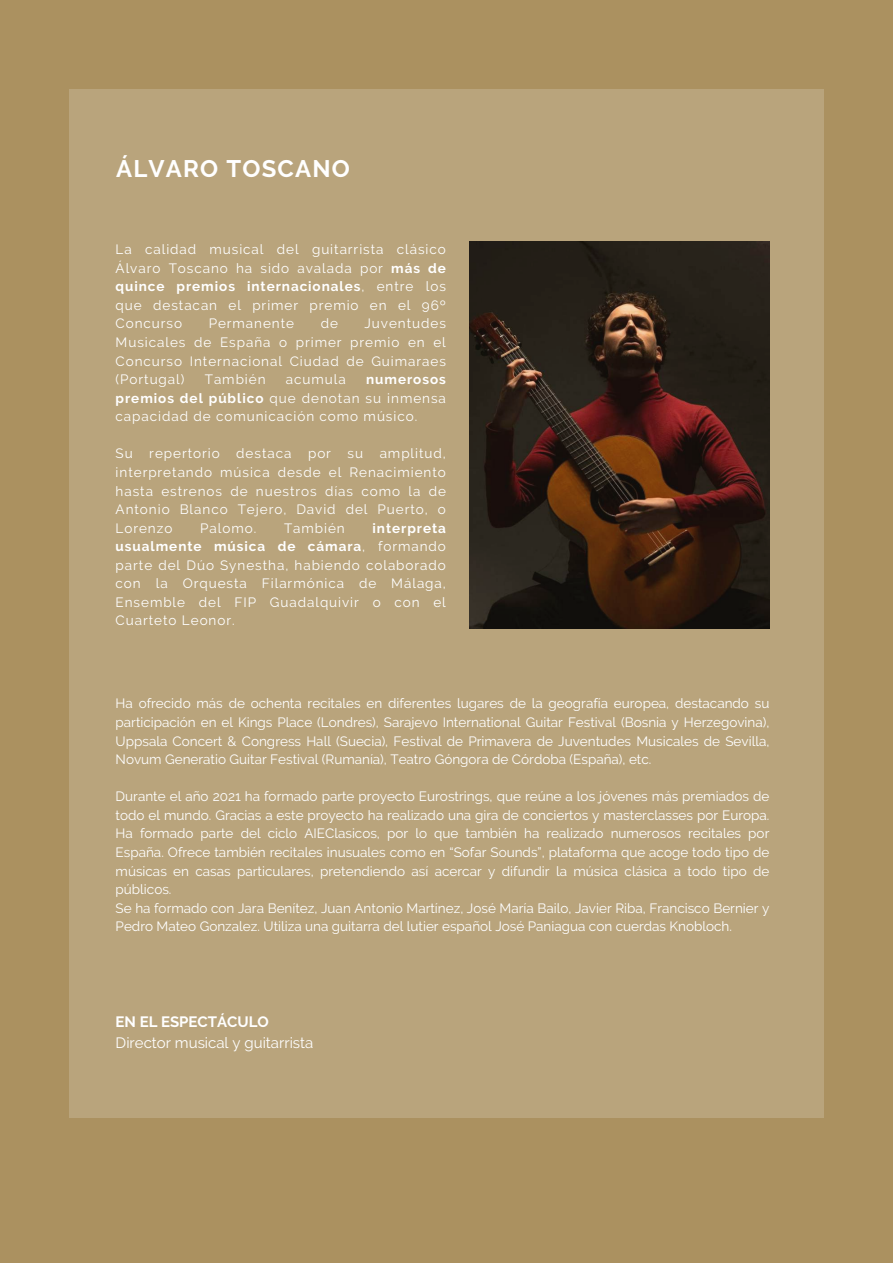
<style>
.page{position:relative;width:893px;height:1263px;background:#ab9160}
.page>*{position:absolute;margin:0;border:0;box-sizing:border-box;transform-origin:0 0}
.t1{font:700 23.92px "Raleway";letter-spacing:.05em;color:#fff}
.t2{font:15px "Raleway";color:#fff}
.t3{font:700 15px "Raleway";color:#fff}
.t4{font:13.5px/18.6px "Raleway";color:#fff;text-align:justify}
.t5{font:13.5px "Raleway";letter-spacing:.07em;color:#fff}
.s1{font-weight:700}
</style>
<div class="page">
<div style="left:70px;top:89px;width:754px;height:1029px;background:#b9a47c"></div>
<img style="left:470px;top:241px;width:299px;height:387px">
<h1 class="t1" style="left:116px;top:155px;width:235px">ÁLVARO TOSCANO</h1>
<p class="t4" style="left:116px;top:240px;width:332px">La calidad musical del guitarrista clásico Álvaro Toscano ha sido avalada por <span class="s1">más de quince premios internacionales</span>, entre los que destacan el primer premio en el 96º Concurso</p>
<p class="t4" style="left:116px;top:314px;width:332px;text-indent:249px">Juventudes Musicales de España o primer premio en el Concurso Internacional Ciudad de Guimaraes (Portugal)</p>
<p class="t5" style="left:209px;top:316px;width:87px">Permanente</p>
<p class="t4" style="left:321px;top:314px;width:19px">de</p>
<p class="t5" style="left:205px;top:371px;width:62px">También</p>
<p class="t5" style="left:286px;top:371px;width:61px">acumula</p>
<p class="t4" style="left:116px;top:370px;width:332px;text-indent:250px"><span class="s1">numerosos premios del público</span> que denotan su inmensa capacidad de comunicación como músico.</p>
<p class="t4" style="left:116px;top:444px;width:332px">Su repertorio destaca por su amplitud, interpretando música desde el Renacimiento hasta estrenos de nuestros días como la de Antonio Blanco Tejero, David del Puerto, o Lorenzo</p>
<p class="t4" style="left:116px;top:519px;width:332px;text-indent:257px"><span class="s1">interpreta usualmente música de cámara</span>, formando parte del Dúo Synestha, habiendo colaborado con la Orquesta Filarmónica de Málaga, Ensemble del FIP Guadalquivir o con el Cuarteto Leonor.</p>
<p class="t4" style="left:200px;top:519px;width:58px">Palomo.</p>
<p class="t5" style="left:284px;top:520px;width:62px">También</p>
<p class="t4" style="left:116px;top:694px;width:655px">Ha ofrecido más de ochenta recitales en diferentes lugares de la geografía europea, destacando su participación en el Kings Place (Londres), Sarajevo International Guitar Festival (Bosnia y Herzegovina), Uppsala Concert &amp; Congress Hall (Suecia), Festival de Primavera de Juventudes Musicales de Sevilla, Novum Generatio Guitar Festival (Rumanía), Teatro Góngora de Córdoba (España), etc.</p>
<p class="t4" style="left:116px;top:787px;width:655px;text-align:left">Durante el año 2021 ha formado parte proyecto Eurostrings, que reúne a los jóvenes más premiados de todo el mundo. Gracias a este proyecto ha realizado una gira de conciertos y masterclasses por Europa.<br>Ha formado parte del ciclo AIEClasicos, por lo que también ha realizado numerosos recitales por España. Ofrece también recitales inusuales como en “Sofar Sounds”, plataforma que acoge todo tipo de músicas en casas particulares, pretendiendo así acercar y difundir la música clásica a todo tipo de públicos.<br>Se ha formado con Jara Benítez, Juan Antonio Martínez, José María Bailo, Javier Riba, Francisco Bernier y Pedro Mateo Gonzalez. Utiliza una guitarra del lutier español José Paniagua con cuerdas Knobloch.</p>
<p class="t3" style="left:116px;top:1013px;width:155px">EN EL ESPECTÁCULO</p>
<p class="t2" style="left:116px;top:1034px;width:199px">Director musical y guitarrista</p>
</div>
